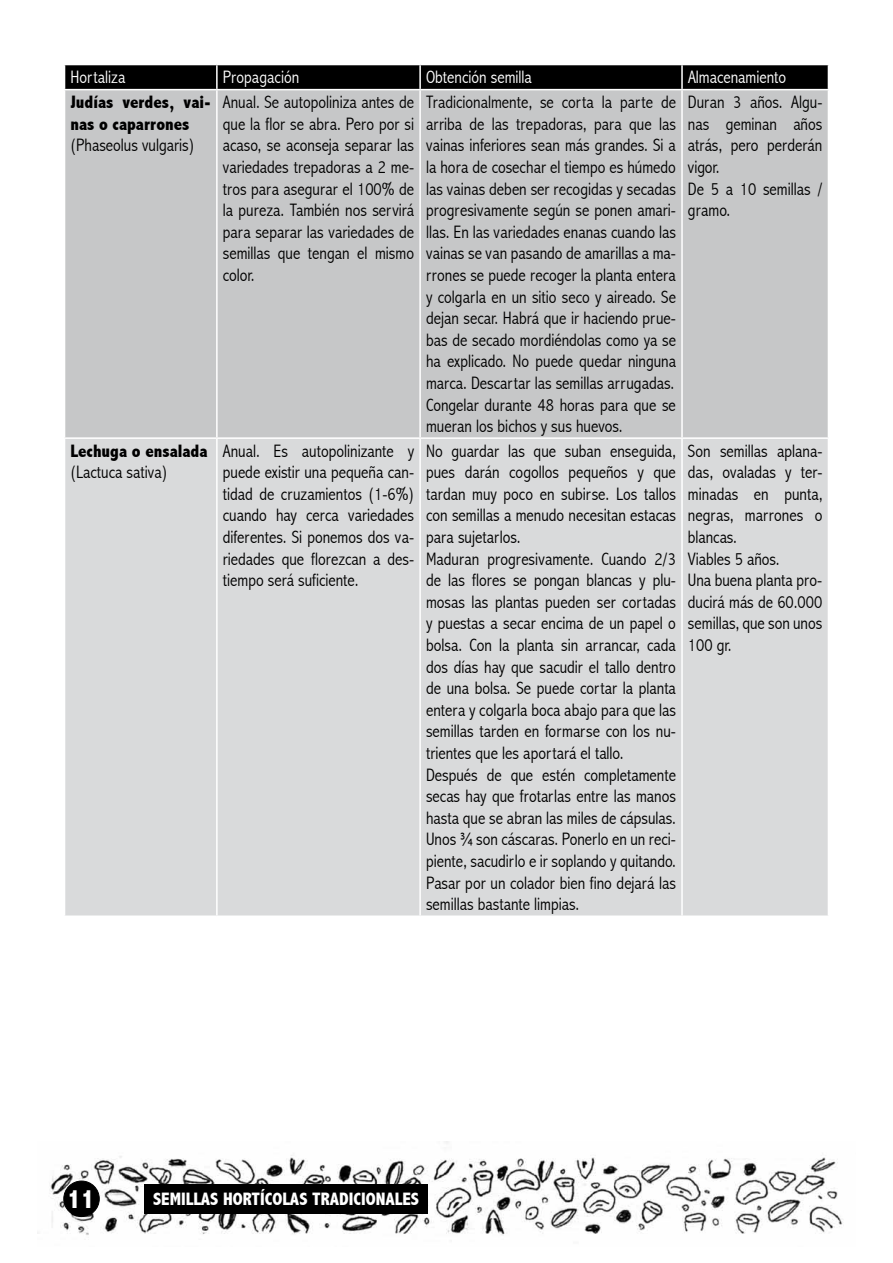
<style>
.page{position:relative;width:893px;height:1263px;background:#fff}
.page>*{position:absolute;margin:0;border:0;box-sizing:border-box;transform-origin:0 0}
.t1{font:800 condensed 27px "Abadi";color:#fff}
.t2{font:300 condensed 18px/21.6px "Abadi";color:#000;text-align:justify}
.t3{font:300 condensed 18px "Abadi";color:#fff}
.t4{font:800 condensed 18px/21.6px "Abadi";color:#000}
.t5{font:800 condensed 18px "Abadi";color:#fff}
</style>
<div class="page">
<div style="left:65px;top:90px;width:763px;height:347px;background:#c6c7c8"></div>
<div style="left:65px;top:439px;width:763px;height:476px;background:#d9dadb"></div>
<svg style="left:64px;top:65px;width:765px;height:24px;background:#060606"></svg>
<hr style="left:216px;top:90px;width:2px;height:347px;background:#fff">
<hr style="left:419px;top:90px;width:2px;height:347px;background:#fff">
<hr style="left:681px;top:90px;width:2px;height:347px;background:#fff">
<hr style="left:216px;top:439px;width:2px;height:476px;background:#fff">
<hr style="left:419px;top:439px;width:2px;height:476px;background:#fff">
<hr style="left:681px;top:439px;width:2px;height:476px;background:#fff">
<img style="left:37px;top:1141px;width:806px;height:94px">
<div style="left:145px;top:1184px;width:283px;height:29px;background:#000"></div>
<div style="left:64px;top:1181px;width:35px;height:35px;background:#000;border-radius:50%"></div>
<div style="left:64px;top:1181px;width:35px;height:36px;border:1px solid #000;border-radius:50%"></div>
<p class="t3" style="left:71px;top:67px;width:56px">Hortaliza</p>
<p class="t3" style="left:223px;top:67px;width:78px">Propagación</p>
<p class="t3" style="left:426px;top:67px;width:107px">Obtención semilla</p>
<p class="t3" style="left:688px;top:67px;width:100px">Almacenamiento</p>
<p class="t4" style="left:71px;top:91px;width:142px">Judías verdes, vai&shy;nas o caparrones</p>
<p class="t2" style="left:71px;top:134px;width:125px">(Phaseolus vulgaris)</p>
<p class="t2" style="left:223px;top:91px;width:193px">Anual. Se autopoliniza antes de que la flor se abra. Pero por si acaso, se aconseja separar las variedades trepadoras a 2 me&shy;tros para asegurar el 100% de la pureza. También nos servirá para separar las variedades de semillas que tengan el mismo color.</p>
<p class="t2" style="left:426px;top:91px;width:251px">Tradicionalmente, se corta la parte de arriba de las trepadoras, para que las vainas inferiores sean más grandes. Si a la hora de cosechar el tiempo es húmedo las vainas deben ser recogidas y secadas progresivamente según se ponen amari&shy;llas. En las variedades enanas cuando las vainas se van pasando de amarillas a ma&shy;rrones se puede recoger la planta entera y colgarla en un sitio seco y aireado. Se dejan secar. Habrá que ir haciendo prue&shy;bas de secado mordiéndolas como ya se ha explicado. No puede quedar ninguna marca. Descartar las semillas arrugadas.<br>Congelar durante 48 horas para que se mueran los bichos y sus huevos.</p>
<p class="t2" style="left:688px;top:91px;width:136px;text-align:left">Duran 3 años. Algu&shy;nas geminan años atrás, pero perderán vigor.<br>De 5 a 10 semillas / gramo.</p>
<p class="t4" style="left:70px;top:440px;width:138px">Lechuga o ensalada</p>
<p class="t2" style="left:70px;top:461px;width:99px">(Lactuca sativa)</p>
<p class="t2" style="left:223px;top:440px;width:193px">Anual. Es autopolinizante y puede existir una pequeña can&shy;tidad de cruzamientos (1-6%) cuando hay cerca variedades diferentes. Si ponemos dos va&shy;riedades que florezcan a des&shy;tiempo será suficiente.</p>
<p class="t2" style="left:426px;top:440px;width:251px;text-align:left">No guardar las que suban enseguida, pues darán cogollos pequeños y que tardan muy poco en subirse. Los tallos con semillas a menudo necesitan estacas para sujetarlos.<br>Maduran progresivamente. Cuando 2/3 de las flores se pongan blancas y plu&shy;mosas las plantas pueden ser cortadas y puestas a secar encima de un papel o bolsa. Con la planta sin arrancar, cada dos días hay que sacudir el tallo dentro de una bolsa. Se puede cortar la planta entera y colgarla boca abajo para que las semillas tarden en formarse con los nu&shy;trientes que les aportará el tallo.<br>Después de que estén completamente secas hay que frotarlas entre las manos hasta que se abran las miles de cápsulas.<br>Unos ¾ son cáscaras. Ponerlo en un reci&shy;piente, sacudirlo e ir soplando y quitando.<br>Pasar por un colador bien fino dejará las semillas bastante limpias.</p>
<p class="t2" style="left:688px;top:440px;width:136px;text-align:left">Son semillas aplana&shy;das, ovaladas y ter&shy;minadas en punta, negras, marrones o blancas.<br>Viables 5 años.<br>Una buena planta pro&shy;ducirá más de 60.000 semillas, que son unos<br>100 gr.</p>
<h1 class="t1" style="left:67px;top:1183px;width:29px">11</h1>
<p class="t5" style="left:153px;top:1188px;width:267px">SEMILLAS HORTÍCOLAS TRADICIONALES</p>
</div>
